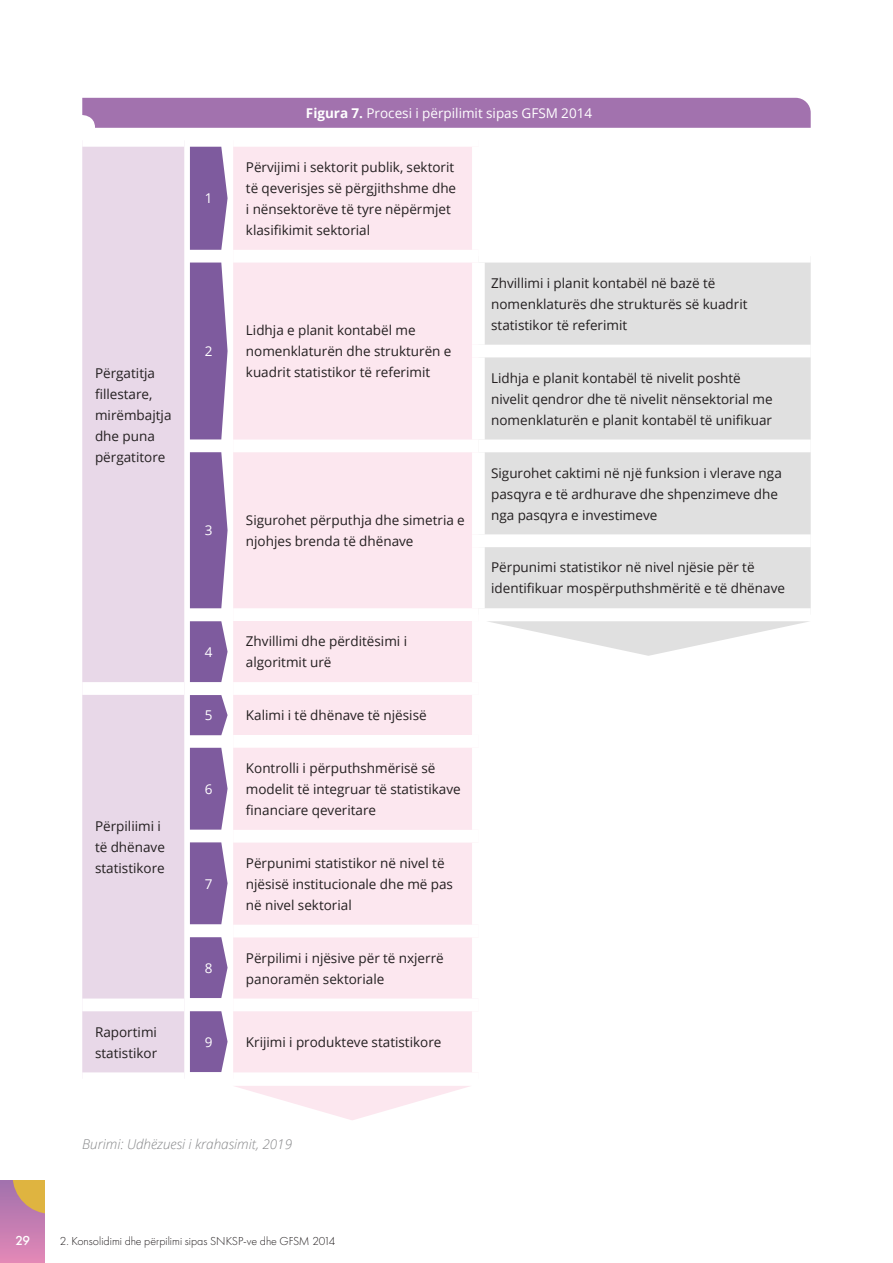
<style>
.page{position:relative;width:893px;height:1263px;background:#fff}
.page>*{position:absolute;margin:0;border:0;box-sizing:border-box;transform-origin:0 0}
.Body_text{font:13.5px/21px "Open Sans";color:#231f20}
.Figure_title{font:13.5px "Open Sans";color:#fff}
.Source{font:italic 300 13.5px "Open Sans";color:#87888a}
.Body_text-2{font:13.5px "Open Sans";color:#fff}
.t1{font:500 13.5px "Futura PT";color:#fff}
.t2{font:300 12px "Futura PT";color:#231f20}
.s1{font-weight:700}
</style>
<div class="page">
<div style="left:0;top:1181px;width:45px;height:82px;background:linear-gradient(to bottom,#a171ad,#e288b6)"></div>
<svg style="left:13px;top:1181px;width:32px;height:33px"></svg>
<svg style="left:190px;top:937px;width:38px;height:61px;background:#8a6aa7"></svg>
<svg style="left:190px;top:748px;width:38px;height:82px;background:#8a6aa7"></svg>
<svg style="left:190px;top:621px;width:38px;height:61px;background:#8a6aa7"></svg>
<svg style="left:190px;top:842px;width:38px;height:82px;background:#8a6ba7"></svg>
<svg style="left:190px;top:147px;width:38px;height:103px;background:#8a6aa7"></svg>
<div style="left:82px;top:98px;width:729px;height:30px;background:#a272ae"></div>
<svg style="left:190px;top:695px;width:38px;height:40px;background:#8a6aa7"></svg>
<svg style="left:190px;top:263px;width:38px;height:176px;background:#8a6aa7"></svg>
<svg style="left:190px;top:452px;width:38px;height:156px;background:#8a6aa7"></svg>
<svg style="left:190px;top:1011px;width:38px;height:61px;background:#8a6aa7"></svg>
<div style="left:82px;top:147px;width:102px;height:925px;background:#e8d8e8"></div>
<div style="left:233px;top:147px;width:239px;height:925px;background:#fce7ef"></div>
<div style="left:485px;top:263px;width:326px;height:345px;background:#e0e0e0"></div>
<div style="left:472px;top:345px;width:339px;height:12px;background:#fff"></div>
<div style="left:478px;top:439px;width:333px;height:13px;background:#fff"></div>
<div style="left:472px;top:534px;width:339px;height:13px;background:#fff"></div>
<div style="left:233px;top:250px;width:245px;height:13px;background:#fff"></div>
<div style="left:233px;top:439px;width:245px;height:13px;background:#fff"></div>
<div style="left:233px;top:608px;width:245px;height:13px;background:#fff"></div>
<div style="left:233px;top:682px;width:245px;height:13px;background:#fff"></div>
<div style="left:233px;top:735px;width:245px;height:13px;background:#fff"></div>
<div style="left:233px;top:830px;width:245px;height:12px;background:#fff"></div>
<div style="left:233px;top:925px;width:245px;height:12px;background:#fff"></div>
<div style="left:233px;top:998px;width:245px;height:13px;background:#fff"></div>
<div style="left:82px;top:682px;width:102px;height:13px;background:#fff"></div>
<div style="left:82px;top:998px;width:102px;height:13px;background:#fff"></div>
<svg style="left:234px;top:1086px;width:236px;height:34px"></svg>
<svg style="left:488px;top:621px;width:321px;height:35px"></svg>
<p class="Body_text" style="left:95px;top:362px;width:78px">Përgatitja fillestare, mirëmbajtja dhe puna përgatitore</p>
<p class="Body_text" style="left:95px;top:815px;width:71px">Përpiliimi i të dhënave statistikore</p>
<p class="Body_text-2" style="left:205px;top:189px;width:9px">1</p>
<p class="Body_text-2" style="left:205px;top:342px;width:9px">2</p>
<p class="Figure_title" style="left:306px;top:104px;width:288px"><span class="s1">Figura 7.</span> Procesi i përpilimit sipas GFSM 2014</p>
<p class="Body_text" style="left:246px;top:156px;width:212px">Përvijimi i sektorit publik, sektorit të qeverisjes së përgjithshme dhe i nënsektorëve të tyre nëpërmjet klasifikimit sektorial</p>
<p class="Body_text" style="left:246px;top:319px;width:207px">Lidhja e planit kontabël me nomenklaturën dhe strukturën e kuadrit statistikor të referimit</p>
<p class="Body_text" style="left:491px;top:272px;width:258px">Zhvillimi i planit kontabël në bazë të nomenklaturës dhe strukturës së kuadrit statistikor të referimit</p>
<p class="Body_text" style="left:491px;top:367px;width:283px">Lidhja e planit kontabël të nivelit poshtë nivelit qendror dhe të nivelit nënsektorial me nomenklaturën e planit kontabël të unifikuar</p>
<p class="Body_text-2" style="left:205px;top:521px;width:9px">3</p>
<p class="Body_text" style="left:246px;top:509px;width:220px">Sigurohet përputhja dhe simetria e njohjes brenda të dhënave</p>
<p class="Body_text-2" style="left:205px;top:643px;width:9px">4</p>
<p class="Body_text" style="left:246px;top:630px;width:163px">Zhvillimi dhe përditësimi i algoritmit urë</p>
<p class="Body_text-2" style="left:205px;top:706px;width:9px">5</p>
<p class="Body_text" style="left:246px;top:704px;width:182px">Kalimi i të dhënave të njësisë</p>
<p class="Body_text-2" style="left:205px;top:780px;width:9px">6</p>
<p class="Body_text-2" style="left:205px;top:875px;width:9px">7</p>
<p class="Body_text" style="left:246px;top:757px;width:216px">Kontrolli i përputhshmërisë së modelit të integruar të statistikave financiare qeveritare</p>
<p class="Body_text" style="left:246px;top:852px;width:209px">Përpunimi statistikor në nivel të njësisë institucionale dhe më pas në nivel sektorial</p>
<p class="Body_text-2" style="left:205px;top:959px;width:9px">8</p>
<p class="Body_text" style="left:246px;top:947px;width:199px">Përpilimi i njësive për të nxjerrë panoramën sektoriale</p>
<p class="Body_text" style="left:491px;top:462px;width:292px">Sigurohet caktimi në një funksion i vlerave nga pasqyra e të ardhurave dhe shpenzimeve dhe nga pasqyra e investimeve</p>
<p class="Body_text" style="left:491px;top:557px;width:295px">Përpunimi statistikor në nivel njësie për të identifikuar mospërputhshmëritë e të dhënave</p>
<p class="Body_text" style="left:95px;top:1021px;width:64px">Raportimi statistikor</p>
<p class="Body_text-2" style="left:205px;top:1033px;width:9px">9</p>
<p class="Body_text" style="left:246px;top:1031px;width:197px">Krijimi i produkteve statistikore</p>
<p class="Source" style="left:82px;top:1135px;width:211px">Burimi: Udhëzuesi i krahasimit, 2019</p>
<p class="t1" style="left:16px;top:1232px;width:16px">29</p>
<p class="t2" style="left:60px;top:1234px;width:277px">2. Konsolidimi dhe përpilimi sipas SNKSP-ve dhe GFSM 2014</p>
</div>
